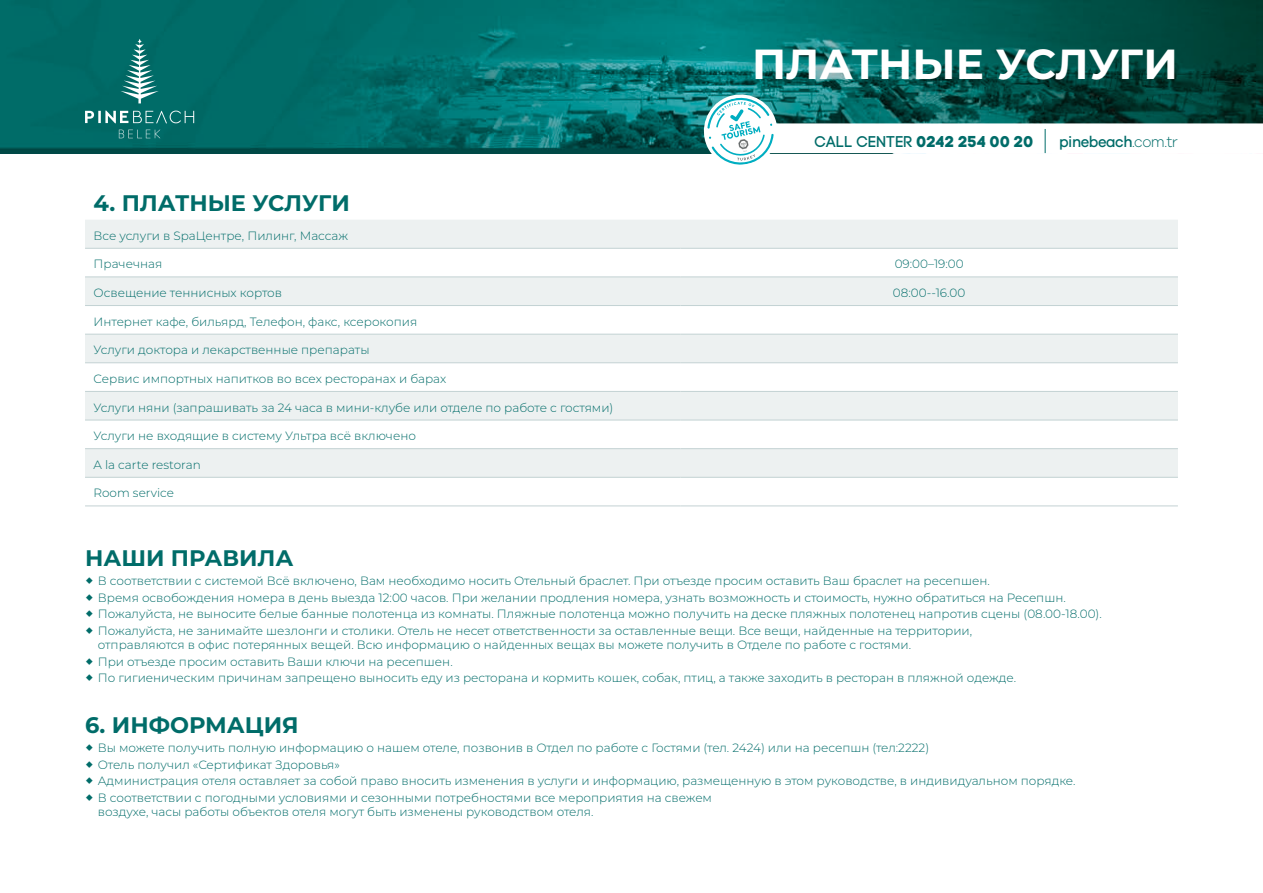
<style>
.page{position:relative;width:1263px;height:893px;background:#fff}
.page>*{position:absolute;margin:0;border:0;box-sizing:border-box;transform-origin:0 0}
.t1{font:700 42px "Montserrat";color:#fff}
.t2{font:700 22.5px "Montserrat";color:#006c69}
.t3{font:15.6px "Code Pro Bold LC";letter-spacing:.01em;color:#006c69}
.t4{font:500 15.6px "Galano Grotesque";letter-spacing:-.03em;color:#006c69;scale:.95 1}
.t5{font:300 12px/16.5px "Montserrat";color:#006c69}
.s1{font-family:"Code Pro"}
.s2{font-weight:300}
</style>
<div class="page">
<img style="left:0;top:0;width:1263px;height:153px">
<svg style="left:85px;top:39px;width:109px;height:99px;background:#167773"></svg>
<svg style="left:699px;top:89px;width:564px;height:76px"></svg>
<svg style="left:85px;top:220px;width:1093px;height:257px;fill:#edf1f1"></svg>
<hr style="left:85px;top:363px;width:595px;height:1px;background:#c3d2d3">
<hr style="left:680px;top:363px;width:498px;height:1px;background:#c3d2d3">
<hr style="left:85px;top:391px;width:595px;height:1px;background:#c3d2d3">
<hr style="left:680px;top:391px;width:498px;height:1px;background:#c3d2d3">
<hr style="left:85px;top:420px;width:595px;height:1px;background:#c3d2d3">
<hr style="left:680px;top:420px;width:498px;height:1px;background:#c3d2d3">
<hr style="left:85px;top:448px;width:595px;height:1px;background:#c3d2d3">
<hr style="left:680px;top:448px;width:498px;height:1px;background:#c3d2d3">
<hr style="left:85px;top:248px;width:595px;height:1px;background:#c3d2d3">
<hr style="left:680px;top:248px;width:498px;height:1px;background:#c3d2d3">
<hr style="left:85px;top:277px;width:595px;height:1px;background:#c3d2d3">
<hr style="left:680px;top:305px;width:498px;height:1px;background:#c3d2d3">
<hr style="left:85px;top:334px;width:595px;height:1px;background:#c3d2d3">
<hr style="left:680px;top:334px;width:498px;height:1px;background:#c3d2d3">
<hr style="left:680px;top:277px;width:498px;height:1px;background:#c3d2d3">
<hr style="left:85px;top:305px;width:595px;height:1px;background:#c3d2d3">
<hr style="left:85px;top:506px;width:595px;height:1px;background:#c3d2d3">
<hr style="left:680px;top:506px;width:498px;height:1px;background:#c3d2d3">
<hr style="left:85px;top:477px;width:595px;height:1px;background:#c3d2d3">
<hr style="left:680px;top:477px;width:498px;height:1px;background:#c3d2d3">
<h1 class="t1" style="left:752px;top:34px;width:427px">ПЛАТНЫЕ УСЛУГИ</h1>
<h3 class="t3" style="left:814px;top:132px;width:221px"><span class="s1">CALL CENTER</span> 0242 254 00 20</h3>
<h3 class="t4" style="left:1059px;top:133px;width:127px">pinebeach<span class="s2">.com.tr</span></h3>
<h2 class="t2" style="left:94px;top:187px;width:258px">4. ПЛАТНЫЕ УСЛУГИ</h2>
<p class="t5" style="left:94px;top:227px;width:256px">Все услуги в SpaЦентре, Пилинг, Массаж</p>
<p class="t5" style="left:94px;top:255px;width:70px">Прачечная</p>
<p class="t5" style="left:895px;top:255px;width:70px">09:00–19:00</p>
<p class="t5" style="left:94px;top:284px;width:190px">Освещение теннисных кортов</p>
<p class="t5" style="left:893px;top:284px;width:74px">08:00--16.00</p>
<p class="t5" style="left:94px;top:313px;width:325px">Интернет кафе, бильярд, Телефон, факс, ксерокопия</p>
<p class="t5" style="left:94px;top:341px;width:278px">Услуги доктора и лекарственные препараты</p>
<p class="t5" style="left:94px;top:370px;width:354px">Cервис импортных напитков во всех ресторанах и барах</p>
<p class="t5" style="left:94px;top:399px;width:521px">Услуги няни (запрашивать за 24 часа в мини-клубе или отделе по работе с гостями)</p>
<p class="t5" style="left:94px;top:427px;width:324px">Услуги не входящие в систему Ультра всё включено</p>
<p class="t5" style="left:94px;top:456px;width:109px">A la carte restoran</p>
<p class="t5" style="left:94px;top:484px;width:82px">Room service</p>
<h2 class="t2" style="left:85px;top:541px;width:210px">НАШИ ПРАВИЛА</h2>
<p class="t5" style="left:98px;top:572px;width:1005px">В соответствии с системой Всё включено, Вам необходимо носить Отельный браслет. При отъезде просим оставить Ваш браслет на ресепшен.<br>Время освобождения номера в день выезда 12:00 часов. При желании продления номера, узнать возможность и стоимость, нужно обратиться на Ресепшн.<br>Пожалуйста, не выносите белые банные полотенца из комнаты. Пляжные полотенца можно получить на деске пляжных полотенец напротив сцены (08.00-18.00).<br>Пожалуйста, не занимайте шезлонги и столики. Отель не несет ответственности за оставленные вещи. Все вещи, найденные на территории,</p>
<p class="t5" style="left:98px;top:636px;width:920px">отправляются в офис потерянных вещей. Всю информацию о найденных вещах вы можете получить в Отделе по работе с гостями.<br>При отъезде просим оставить Ваши ключи на ресепшен.<br>По гигиеническим причинам запрещено выносить еду из ресторана и кормить кошек, собак, птиц, а также заходить в ресторан в пляжной одежде.</p>
<h2 class="t2" style="left:85px;top:709px;width:215px">6. ИНФОРМАЦИЯ</h2>
<p class="t5" style="left:98px;top:739px;width:979px">Вы можете получить полную информацию о нашем отеле, позвонив в Отдел по работе с Гостями (тел. 2424) или на ресепшн (тел:2222)<br>Отель получил «Сертификат Здоровья»<br>Администрация отеля оставляет за собой право вносить изменения в услуги и информацию, размещенную в этом руководстве, в индивидуальном порядке.<br>В соответствии с погодными условиями и сезонными потребностями все мероприятия на свежем</p>
<p class="t5" style="left:98px;top:803px;width:497px">воздухе, часы работы объектов отеля могут быть изменены руководством отеля.</p>
</div>
